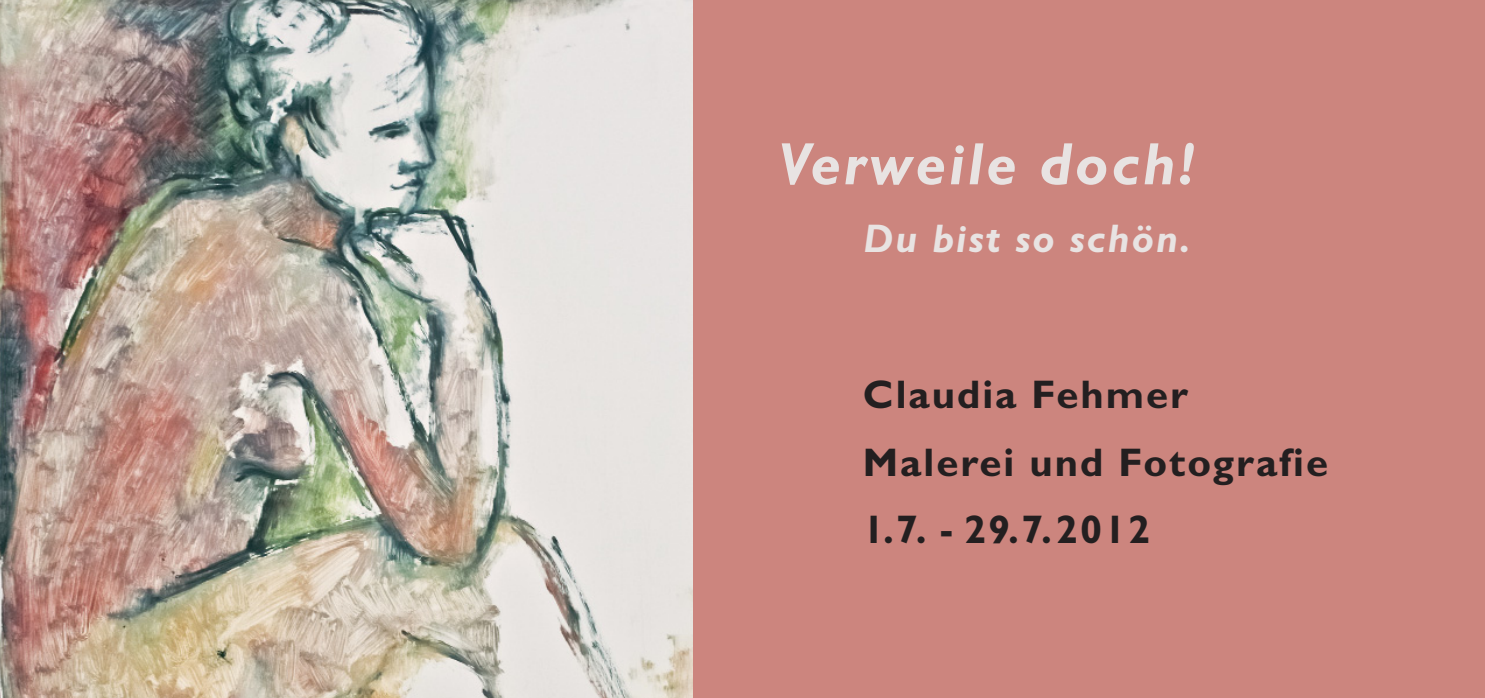
<style>
.page{position:relative;width:1485px;height:698px;background:#fff}
.page>*{position:absolute;margin:0;border:0;box-sizing:border-box;transform-origin:0 0}
.t1{font:italic 700 60px "Gill Sans";letter-spacing:.05em;color:#e8e3e2}
.t2{font:700 40px/67.5px "Gill Sans";letter-spacing:.05em;color:#231f20}
.t3{font:italic 700 40px "Gill Sans";letter-spacing:.05em;color:#e8e3e2}
</style>
<div class="page">
<div style="left:693px;top:0;width:792px;height:698px;background:#cc857e"></div>
<img style="left:0;top:0;width:693px;height:698px">
<h1 class="t1" style="left:778px;top:143px;width:418px">Verweile doch!</h1>
<p class="t3" style="left:863px;top:224px;width:329px">Du bist so schön.</p>
<p class="t2" style="left:863px;top:365px;width:467px">Claudia Fehmer<br>Malerei und Fotografie<br>1.7. - 29.7.2012</p>
</div>
